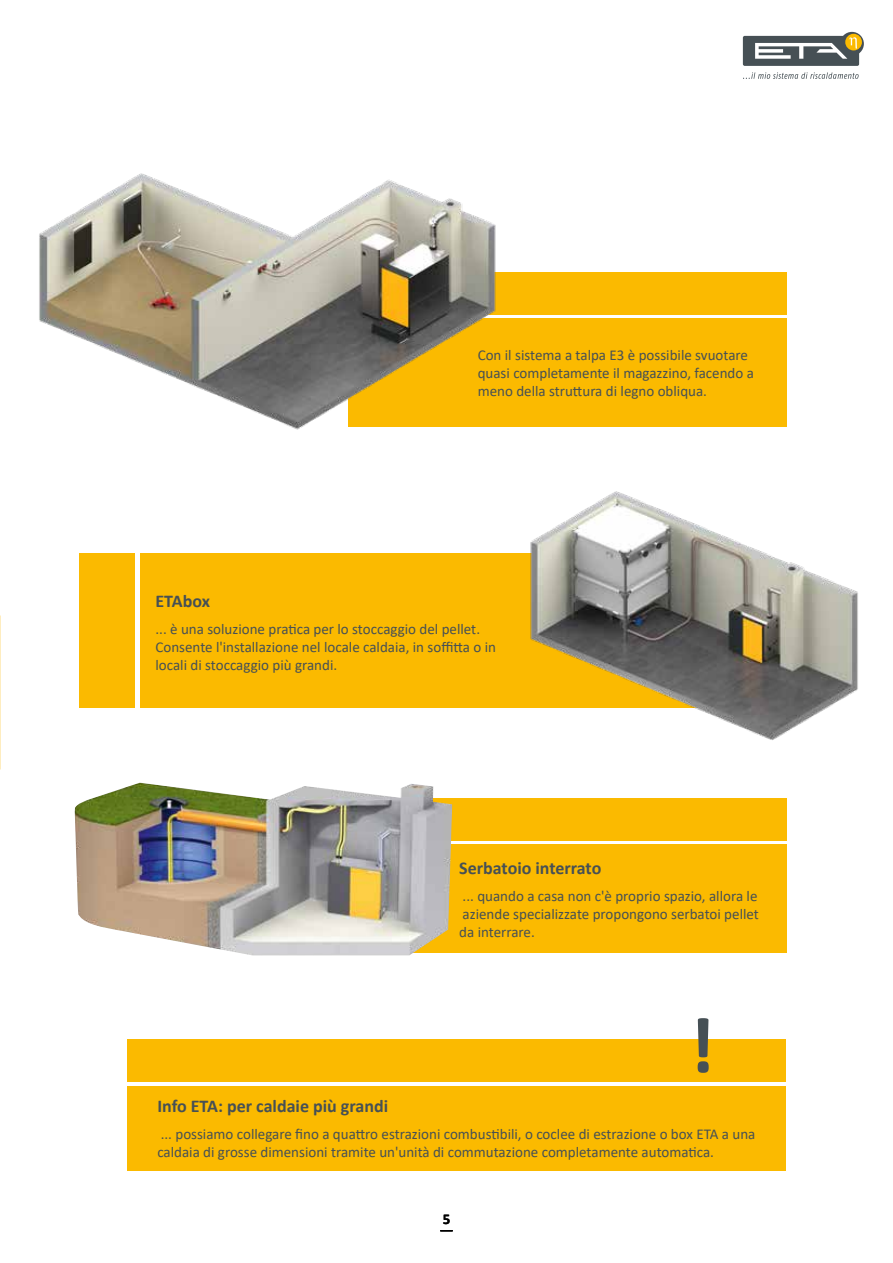
<style>
.page{position:relative;width:893px;height:1263px;background:#fff}
.page>*{position:absolute;margin:0;border:0;box-sizing:border-box;transform-origin:0 0}
.t1{font:700 80.1px "Calibri";color:#465055}
.t2{font:700 18px "Calibri";color:#465055}
.t3{font:15px/18px "Calibri";color:#465055}
.t4{font:700 15px "Calibri";color:#000}
</style>
<div class="page">
<div style="left:80px;top:553px;width:55px;height:154px;background:#fbba00"></div>
<div style="left:140px;top:553px;width:594px;height:154px;background:#fbba00"></div>
<div style="left:342px;top:845px;width:445px;height:108px;background:#fbba00"></div>
<div style="left:349px;top:319px;width:438px;height:108px;background:#fbba00"></div>
<div style="left:342px;top:798px;width:445px;height:43px;background:#fbba00"></div>
<div style="left:446px;top:272px;width:341px;height:43px;background:#fbba00"></div>
<img style="left:528px;top:491px;width:330px;height:249px">
<img style="left:74px;top:783px;width:378px;height:172px">
<div style="left:128px;top:1086px;width:658px;height:84px;background:#fbba00"></div>
<div style="left:128px;top:1039px;width:658px;height:43px;background:#fbba00"></div>
<img style="left:39px;top:173px;width:459px;height:257px">
<div style="left:743px;top:36px;width:116px;height:30px;background:#465055;border-radius:2px"></div>
<svg style="left:840px;top:32px;width:24px;height:24px"></svg>
<div style="left:845px;top:34px;width:17px;height:16px;background:#fbba00;border-radius:50%"></div>
<svg style="left:755px;top:37px;width:102px;height:22px"></svg>
<svg style="left:743px;top:72px;width:116px;height:7px"></svg>
<p class="t3" style="left:478px;top:346px;width:278px">Con il sistema a talpa E3 è possibile svuotare quasi completamente il magazzino, facendo a meno della struttura di legno obliqua.</p>
<p class="t2" style="left:155px;top:588px;width:56px">ETAbox</p>
<p class="t3" style="left:155px;top:619px;width:342px">... è una soluzione pratica per lo stoccaggio del pellet.<br>Consente l'installazione nel locale caldaia, in soffitta o in locali di stoccaggio più grandi.</p>
<p class="t2" style="left:459px;top:855px;width:144px">Serbatoio interrato</p>
<p class="t3" style="left:459px;top:887px;width:301px;text-align:justify">... quando a casa non c'è proprio spazio, allora le aziende specializzate propongono serbatoi pellet da interrare.</p>
<h1 class="t1" style="left:689px;top:989px;width:28px">!</h1>
<p class="t2" style="left:157px;top:1093px;width:232px">Info ETA: per caldaie più grandi</p>
<p class="t3" style="left:157px;top:1124px;width:600px">... possiamo collegare fino a quattro estrazioni combustibili, o coclee di estrazione o box ETA a una caldaia di grosse dimensioni tramite un'unità di commutazione completamente automatica.</p>
<p class="t4" style="left:443px;top:1208px;width:9px">5</p>
</div>
